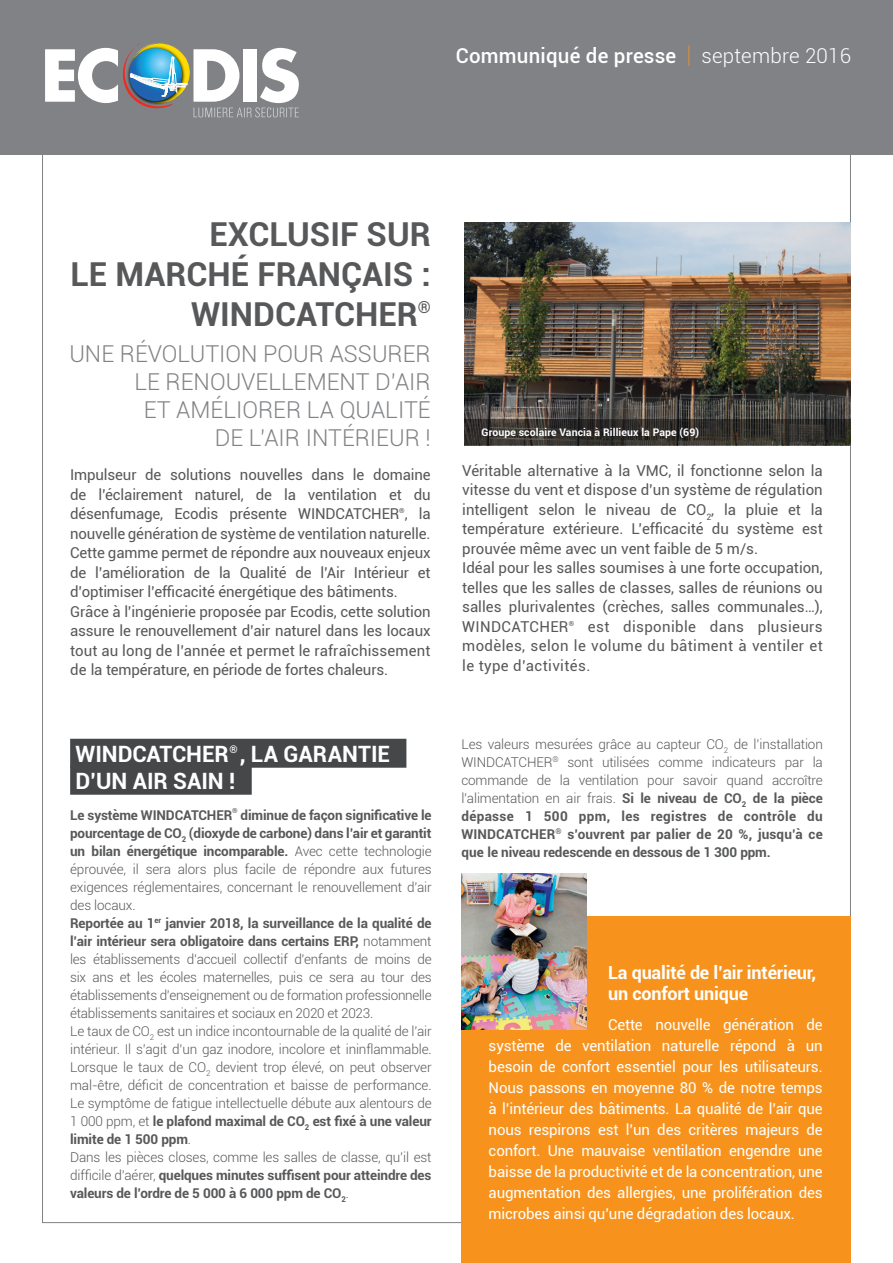
<style>
.page{position:relative;width:893px;height:1263px;background:#fff}
.page>*{position:absolute;margin:0;border:0;box-sizing:border-box;transform-origin:0 0}
.t1{font:700 33px/39.8px "Roboto";color:#57585a;text-align:right}
.t2{font:300 23.25px/27.9px "Roboto";color:#808285;text-align:right}
.t3{font:700 22.5px "Roboto";letter-spacing:-.005em;color:#fff}
.t4{font:500 20.55px "Roboto";letter-spacing:.01em;color:#fff}
.t5{font:700 18px/21px "Roboto";letter-spacing:-.01em;color:#fff}
.t6{font:15px/19.5px "Roboto";color:#57585a;text-align:justify}
.t7{font:15px/21px "Roboto";letter-spacing:-.01em;color:#fff;text-align:justify}
.t8{font:300 13.5px/18px "Roboto";letter-spacing:-.01em;color:#57585a;text-align:justify}
.t9{font:700 13.5px/18px "Roboto";letter-spacing:-.01em;color:#57585a;text-align:justify}
.t10{font:700 10.5px "Roboto";letter-spacing:.01em;color:#fff}
.t11{font:700 7.05px "Roboto";color:#57585a}
.s1{font-weight:300;font-size:28.35px;color:#f7931d}
.s2{font-weight:300}
.s3{font-weight:700}
</style>
<div class="page">
<div style="left:461px;top:916px;width:390px;height:347px;background:#f7931d"></div>
<img style="left:461px;top:874px;width:126px;height:155px">
<div style="left:0;top:0;width:893px;height:154px;background:#808285"></div>
<svg style="left:45px;top:43px;width:254px;height:74px"></svg>
<div style="left:70px;top:739px;width:336px;height:29px;background:#464748"></div>
<div style="left:70px;top:766px;width:182px;height:29px;background:#464748"></div>
<img style="left:464px;top:222px;width:387px;height:197px">
<svg style="left:464px;top:419px;width:387px;height:26px;background:#32302c"></svg>
<p class="t4" style="left:456px;top:41px;width:397px">Communiqué de presse <span class="s1">I</span> <span class="s2">septembre 2016</span></p>
<p class="t1" style="left:71px;top:213px;width:362px">EXCLUSIF SUR<br>LE MARCHÉ FRANÇAIS :<br>WINDCATCHER<sup>®</sup></p>
<p class="t2" style="left:69px;top:339px;width:363px">UNE RÉVOLUTION POUR ASSURER<br>LE RENOUVELLEMENT D’AIR<br>ET AMÉLIORER LA QUALITÉ<br>DE L’AIR INTÉRIEUR !</p>
<p class="t6" style="left:70px;top:465px;width:362px">Impulseur de solutions nouvelles dans le domaine de l’éclairement naturel, de la ventilation et du désenfumage, Ecodis présente WINDCATCHER<sup>®</sup>, la nouvelle génération de système de ventilation naturelle.<br>Cette gamme permet de répondre aux nouveaux enjeux de l’amélioration de la Qualité de l’Air Intérieur et d’optimiser l’efficacité énergétique des bâtiments.</p>
<p class="t6" style="left:70px;top:601px;width:362px">Grâce à l’ingénierie proposée par Ecodis, cette solution assure le renouvellement d’air naturel dans les locaux tout au long de l’année et permet le rafraîchissement de la température, en période de fortes chaleurs.</p>
<p class="t10" style="left:230px;top:742px;width:10px">®</p>
<p class="t3" style="left:76px;top:738px;width:316px">WINDCATCHER , LA GARANTIE</p>
<p class="t3" style="left:76px;top:765px;width:161px">D’UN AIR SAIN !</p>
<p class="t9" style="left:70px;top:805px;width:164px">Le système WINDCATCHER</p>
<p class="t11" style="left:232px;top:806px;width:7px">®</p>
<p class="t8" style="left:70px;top:805px;width:363px;text-indent:170px"><span class="s3">diminue de façon significative le pourcentage de CO</span><sub>2</sub> <span class="s3">(dioxyde de carbone) dans l’air et garantit un bilan énergétique incomparable.</span> Avec cette technologie éprouvée, il sera alors plus facile de répondre aux futures exigences réglementaires, concernant le renouvellement d’air des locaux.</p>
<p class="t8" style="left:70px;top:913px;width:363px"><span class="s3">Reportée au 1</span><sup>er</sup> <span class="s3">janvier 2018, la surveillance de la qualité de l’air intérieur sera obligatoire dans certains ERP,</span> notamment les établissements d’accueil collectif d’enfants de moins de six ans et les écoles maternelles, puis ce sera au tour des établissements d’enseignement ou de formation professionnelle établissements sanitaires et sociaux en 2020 et 2023.</p>
<p class="t8" style="left:70px;top:1021px;width:363px">Le taux de CO<sub>2</sub> est un indice incontournable de la qualité de l’air intérieur. Il s’agit d’un gaz inodore, incolore et ininflammable.<br>Lorsque le taux de CO<sub>2</sub> devient trop élevé, on peut observer mal-être, déficit de concentration et baisse de performance.<br>Le symptôme de fatigue intellectuelle débute aux alentours de 1 000 ppm, et <span class="s3">le plafond maximal de CO</span><sub>2</sub> <span class="s3">est fixé à une valeur limite de 1 500 ppm</span>.</p>
<p class="t9" style="left:70px;top:1147px;width:363px"><span class="s2">Dans les pièces closes, comme les salles de classe, qu’il est difficile d’aérer,</span> quelques minutes suffisent pour atteindre des valeurs de l’ordre de 5 000 à 6 000 ppm de CO<sub>2</sub><span class="s2">.</span></p>
<p class="t10" style="left:482px;top:425px;width:219px">Groupe scolaire Vancia à Rillieux la Pape (69)</p>
<p class="t6" style="left:462px;top:460px;width:362px">Véritable alternative à la VMC, il fonctionne selon la vitesse du vent et dispose d’un système de régulation intelligent selon le niveau de CO<sub>2</sub>, la pluie et la température extérieure. L’efficacité du système est prouvée même avec un vent faible de 5 m/s.</p>
<p class="t6" style="left:462px;top:558px;width:362px">Idéal pour les salles soumises à une forte occupation, telles que les salles de classes, salles de réunions ou salles plurivalentes (crèches, salles communales…), WINDCATCHER<sup>®</sup> est disponible dans plusieurs modèles, selon le volume du bâtiment à ventiler et le type d’activités.</p>
<p class="t8" style="left:461px;top:734px;width:363px">Les valeurs mesurées grâce au capteur CO<sub>2</sub> de l’installation WINDCATCHER<sup>®</sup> sont utilisées comme indicateurs par la commande de la ventilation pour savoir quand accroître l’alimentation en air frais. <span class="s3">Si le niveau de CO</span><sub>2</sub> <span class="s3">de la pièce dépasse 1 500 ppm, les registres de contrôle du WINDCATCHER</span><sup>®</sup> <span class="s3">s’ouvrent par palier de 20 %, jusqu’à ce que le niveau redescende en dessous de 1 300 ppm.</span></p>
<p class="t5" style="left:608px;top:962px;width:210px">La qualité de l’air intérieur, un confort unique</p>
<p class="t7" style="left:489px;top:1013px;width:336px;text-indent:119px">Cette nouvelle génération de système de ventilation naturelle répond à un besoin de confort essentiel pour les utilisateurs.<br>Nous passons en moyenne 80 % de notre temps à l’intérieur des bâtiments. La qualité de l’air que nous respirons est l’un des critères majeurs de confort. Une mauvaise ventilation engendre une baisse de la productivité et de la concentration, une augmentation des allergies, une prolifération des microbes ainsi qu’une dégradation des locaux.</p>
</div>
